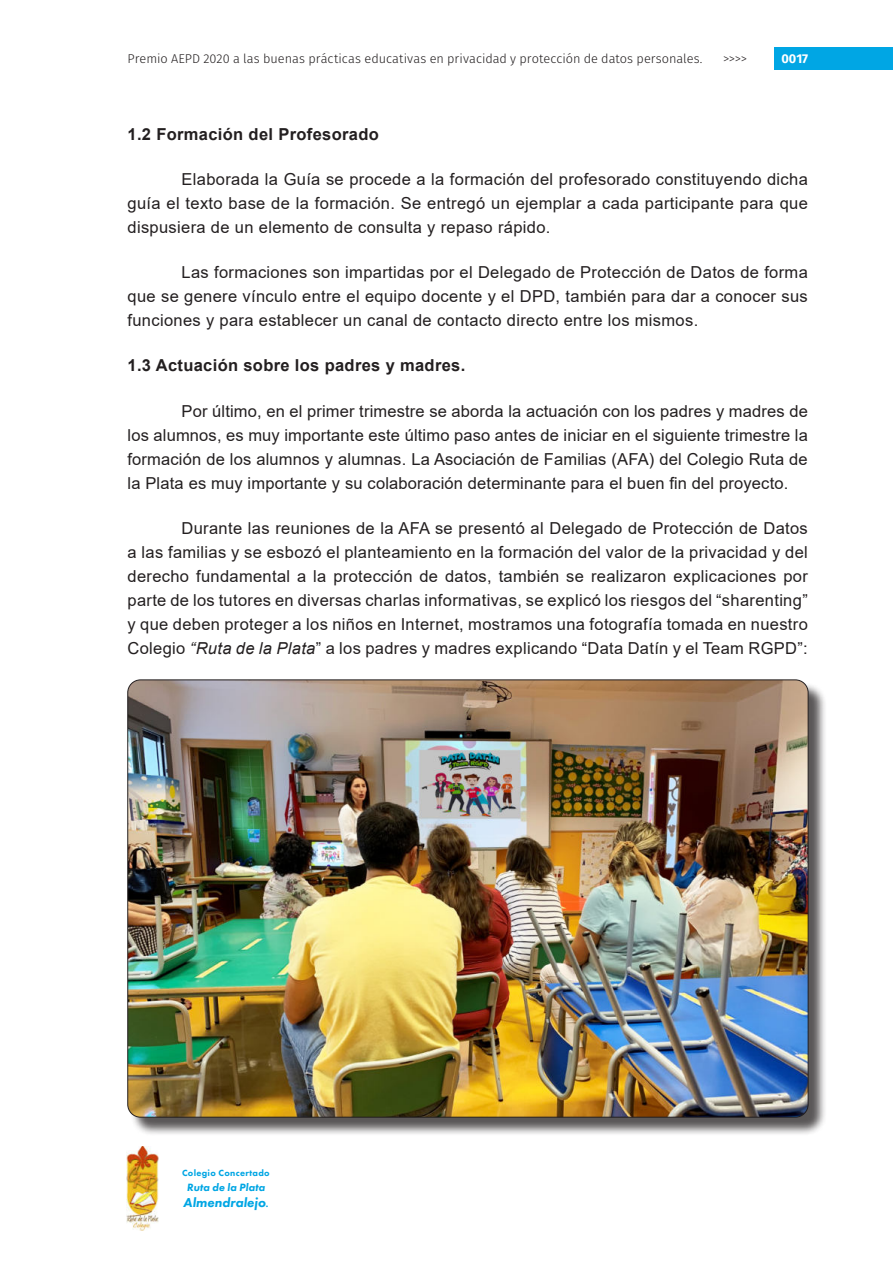
<style>
.page{position:relative;width:893px;height:1263px;background:#fff}
.page>*{position:absolute;margin:0;border:0;box-sizing:border-box;transform-origin:0 0}
.t1{font:16.5px/24px "Arial";letter-spacing:.02em;color:#231f20;text-align:justify}
.t2{font:700 16.5px "Arial";letter-spacing:.02em;color:#231f20}
.t3{font:italic 800 13.5px "Futura PT";color:#00a6e4}
.t4{font:300 12.75px "Fira Sans";color:#231f20}
.t5{font:700 12.75px "Fira Sans";color:#fff}
.t6{font:italic 800 10.95px "Futura PT";color:#00a6e4}
.t7{font:800 9.3px "Futura PT";letter-spacing:.03em;color:#00a6e4}
.s1{font-style:italic}
.s2{font-style:normal;font-size:9.3px}
</style>
<div class="page">
<div style="left:774px;top:47px;width:119px;height:23px;background:#00a6e4"></div>
<img style="left:127px;top:1146px;width:31px;height:85px">
<div style="left:130px;top:682px;width:697px;height:454px;background:#231f20;opacity:.75"></div>
<img style="left:128px;top:680px;width:680px;height:437px">
<p class="t4" style="left:128px;top:50px;width:576px">Premio AEPD 2020 a las buenas prácticas educativas en privacidad y protección de datos personales.</p>
<p class="t4" style="left:723px;top:50px;width:26px">&gt;&gt;&gt;&gt;</p>
<p class="t5" style="left:781px;top:50px;width:28px">0017</p>
<p class="t2" style="left:128px;top:128px;width:253px">1.2 Formación del Profesorado</p>
<p class="t1" style="left:128px;top:169px;width:682px;text-indent:54px">Elaborada la Guía se procede a la formación del profesorado constituyendo dicha guía el texto base de la formación. Se entregó un ejemplar a cada participante para que dispusiera de un elemento de consulta y repaso rápido.</p>
<p class="t1" style="left:128px;top:262px;width:682px;text-indent:54px">Las formaciones son impartidas por el Delegado de Protección de Datos de forma que se genere vínculo entre el equipo docente y el DPD, también para dar a conocer sus funciones y para establecer un canal de contacto directo entre los mismos.</p>
<p class="t2" style="left:128px;top:359px;width:339px">1.3 Actuación sobre los padres y madres.</p>
<p class="t1" style="left:128px;top:400px;width:682px;text-indent:54px">Por último, en el primer trimestre se aborda la actuación con los padres y madres de los alumnos, es muy importante este último paso antes de iniciar en el siguiente trimestre la formación de los alumnos y alumnas. La Asociación de Familias (AFA) del Colegio Ruta de la Plata es muy importante y su colaboración determinante para el buen fin del proyecto.</p>
<p class="t1" style="left:128px;top:518px;width:682px;text-indent:54px">Durante las reuniones de la AFA se presentó al Delegado de Protección de Datos a las familias y se esbozó el planteamiento en la formación del valor de la privacidad y del derecho fundamental a la protección de datos, también se realizaron explicaciones por parte de los tutores en diversas charlas informativas, se explicó los riesgos del “sharenting” y que deben proteger a los niños en Internet, mostramos una fotografía tomada en nuestro Colegio <span class="s1">“Ruta de la Plata</span>” a los padres y madres explicando “Data Datín y el Team RGPD”:</p>
<p class="t7" style="left:182px;top:1169px;width:89px">Colegio Concertado</p>
<p class="t6" style="left:187px;top:1182px;width:80px">Ruta de la Plata</p>
<p class="t3" style="left:183px;top:1195px;width:87px">Almendralejo<span class="s2">.</span></p>
</div>
